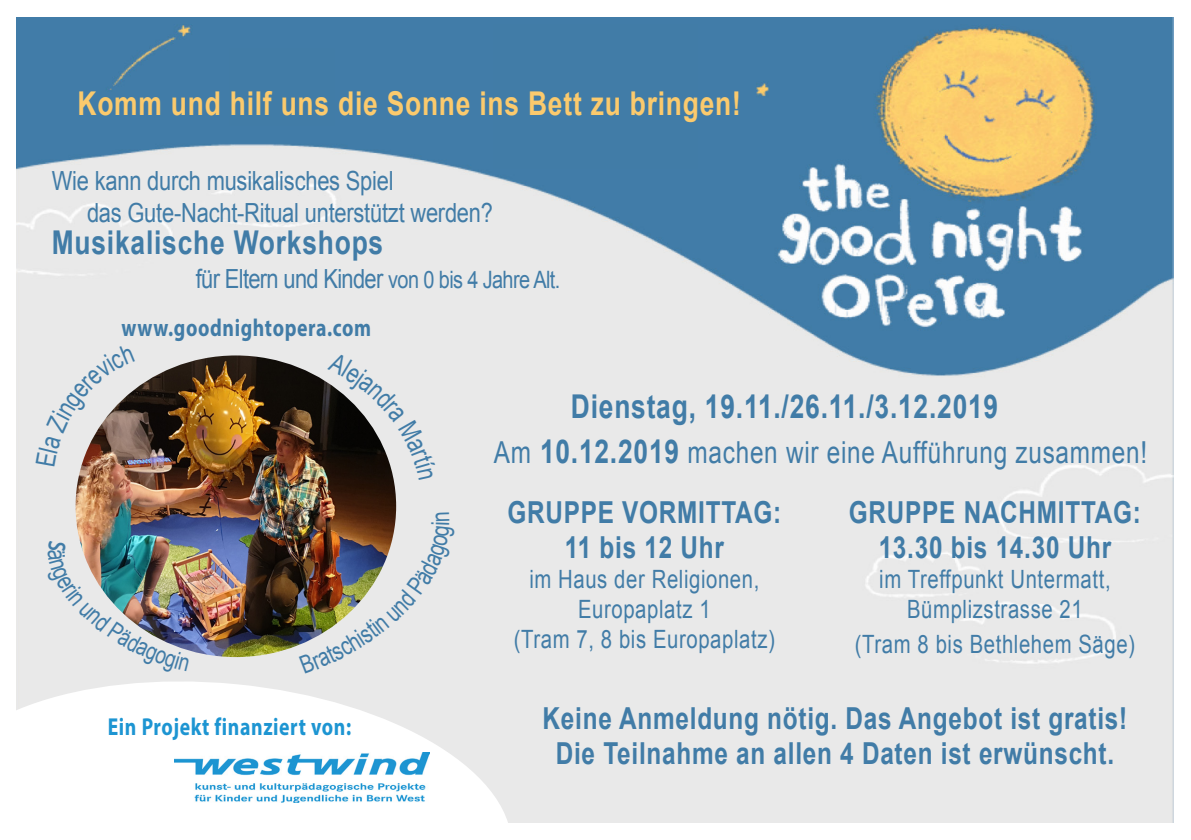
<style>
.page{position:relative;width:1191px;height:840px;background:#fff}
.page>*{position:absolute;margin:0;border:0;box-sizing:border-box;transform-origin:0 0}
.t1{font:700 32.8px "Arial";letter-spacing:.03em;color:#417ca7;scale:.81 1}
.t2{font:700 32.8px "Arial";letter-spacing:.03em;color:#fbca6d;scale:.81 1}
.t3{font:700 30.2px "Arial";letter-spacing:.03em;color:#417ca7;scale:.81 1}
.t4{font:30.2px "Arial";letter-spacing:.03em;color:#417ca7;scale:.81 1}
.t5{font:26.4px "Arial";letter-spacing:-.01em;color:#417ca7;scale:.83 1}
.t6{font:26.4px "Arial";letter-spacing:-.03em;color:#417ca7;scale:.83 1}
.t7{font:25.2px/30px "Arial";letter-spacing:.03em;color:#417ca7;text-align:center;scale:.81 1}
.t8{font:700 24.6px "Myriad Pro";letter-spacing:.03em;color:#1d95d2;scale:.81 1}
.t9{font:700 24.6px "Myriad Pro";letter-spacing:.03em;color:#417ca7;scale:.81 1}
.s1{font-size:24px}
.s2{font-weight:700;font-size:32.8px}
</style>
<div class="page">
<img style="left:16px;top:17px;width:1158px;height:805px">
<svg style="left:16px;top:656px;width:509px;height:167px"></svg>
<img style="left:175px;top:751px;width:255px;height:50px">
<div style="left:230px;top:48px;width:105px;height:77px;background:#417ca7"></div>
<div style="left:493px;top:24px;width:204px;height:144px;background:#417ca7"></div>
<img style="left:76px;top:355px;width:320px;height:301px">
<svg style="left:36px;top:343px;width:99px;height:123px"></svg>
<img style="left:47px;top:541px;width:142px;height:131px">
<svg style="left:327px;top:352px;width:108px;height:128px"></svg>
<img style="left:299px;top:512px;width:155px;height:161px">
<p class="t2" style="left:77px;top:82px;width:820px">Komm und hilf uns die Sonne ins Bett zu bringen!</p>
<p class="t5" style="left:52px;top:163px;width:413px">Wie kann durch musikalisches Spiel</p>
<p class="t5" style="left:87px;top:195px;width:491px">das Gute-Nacht-Ritual unterstützt werden?</p>
<p class="t1" style="left:52px;top:221px;width:411px">Musikalische Workshops</p>
<p class="t6" style="left:196px;top:261px;width:441px">für Eltern und Kinder <span class="s1">von 0 bis 4 Jahre Alt.</span></p>
<p class="t9" style="left:122px;top:311px;width:309px">www.goodnightopera.com</p>
<p class="t8" style="left:108px;top:710px;width:302px">Ein Projekt finanziert von:</p>
<p class="t1" style="left:571px;top:384px;width:529px">Dienstag, 19.11./26.11./3.12.2019</p>
<p class="t4" style="left:494px;top:433px;width:808px">Am <span class="s2">10.12.2019</span> machen wir eine Aufführung zusammen!</p>
<p class="t3" style="left:507px;top:492px;width:339px">GRUPPE VORMITTAG:</p>
<p class="t3" style="left:565px;top:527px;width:198px">11 bis 12 Uhr</p>
<p class="t7" style="left:529px;top:564px;width:285px">im Haus der Religionen,<br>Europaplatz 1</p>
<p class="t7" style="left:514px;top:624px;width:324px">(Tram 7, 8 bis Europaplatz)</p>
<p class="t3" style="left:849px;top:492px;width:362px">GRUPPE NACHMITTAG:</p>
<p class="t3" style="left:878px;top:527px;width:288px">13.30 bis 14.30 Uhr</p>
<p class="t7" style="left:879px;top:564px;width:287px">im Treffpunkt Untermatt,<br>Bümplizstrasse 21</p>
<p class="t7" style="left:855px;top:629px;width:347px">(Tram 8 bis Bethlehem Säge)</p>
<p class="t3" style="left:542px;top:698px;width:723px">Keine Anmeldung nötig. Das Angebot ist gratis!</p>
<p class="t3" style="left:556px;top:732px;width:691px">Die Teilnahme an allen 4 Daten ist erwünscht.</p>
</div>
